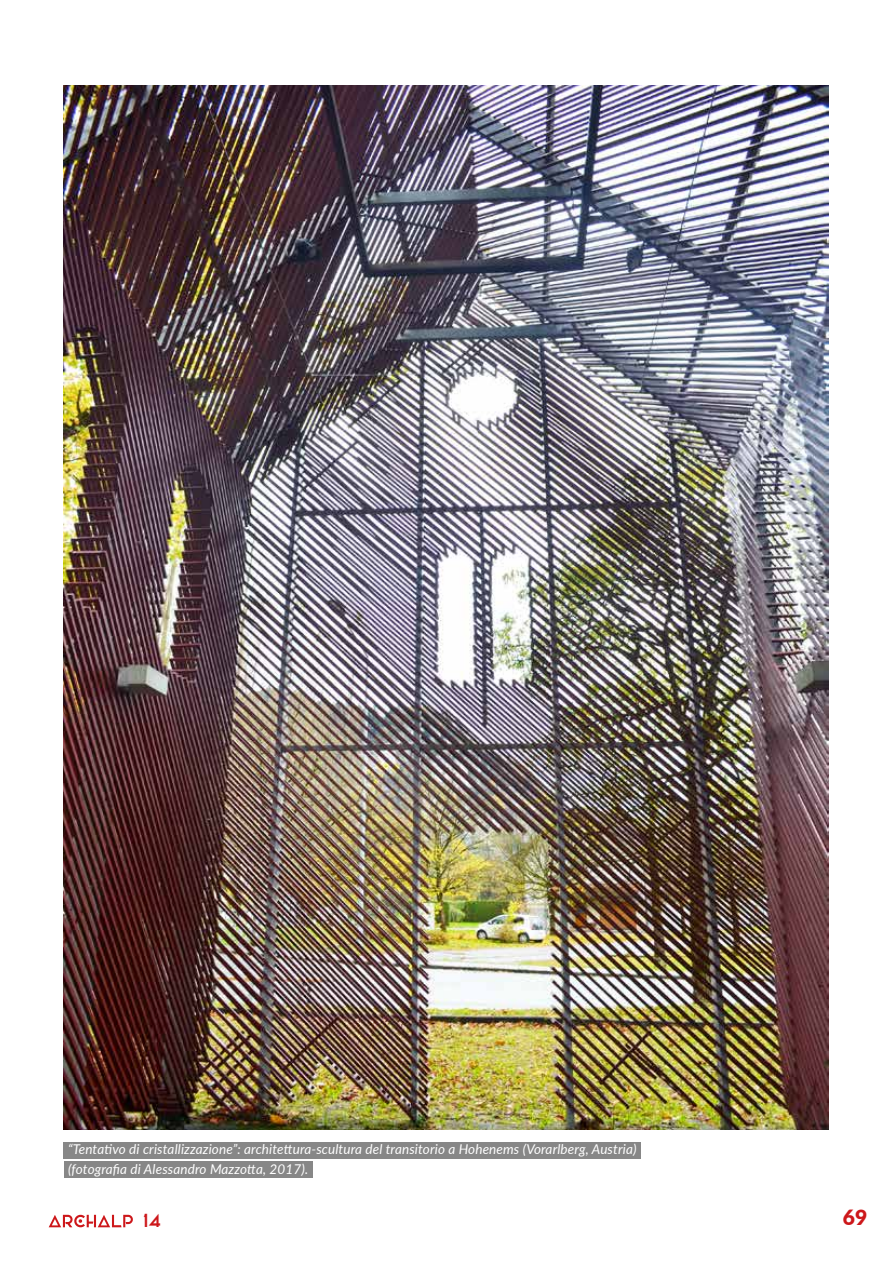
<style>
.page{position:relative;width:893px;height:1263px;background:#fff}
.page>*{position:absolute;margin:0;border:0;box-sizing:border-box;transform-origin:0 0}
.t1{font:900 21px "Lato";color:#cd171a}
.t2{font:18px "Elianto";color:#cd171a}
.t3{font:italic 13.5px/19.5px "Lato";letter-spacing:.01em;color:#fff}
</style>
<div class="page">
<img style="left:63px;top:85px;width:766px;height:1044px">
<svg style="left:49px;top:1215px;width:84px;height:12px"></svg>
<div style="left:64px;top:1142px;width:577px;height:16px;background:#878787"></div>
<div style="left:64px;top:1161px;width:248px;height:16px;background:#878787"></div>
<p class="t3" style="left:68px;top:1139px;width:570px">“Tentativo di cristallizzazione”: architettura-scultura del transitorio a Hohenems (Vorarlberg, Austria) (fotografia di Alessandro Mazzotta, 2017).</p>
<h2 class="t2" style="left:143px;top:1210px;width:20px">14</h2>
<h1 class="t1" style="left:843px;top:1201px;width:26px">69</h1>
</div>
